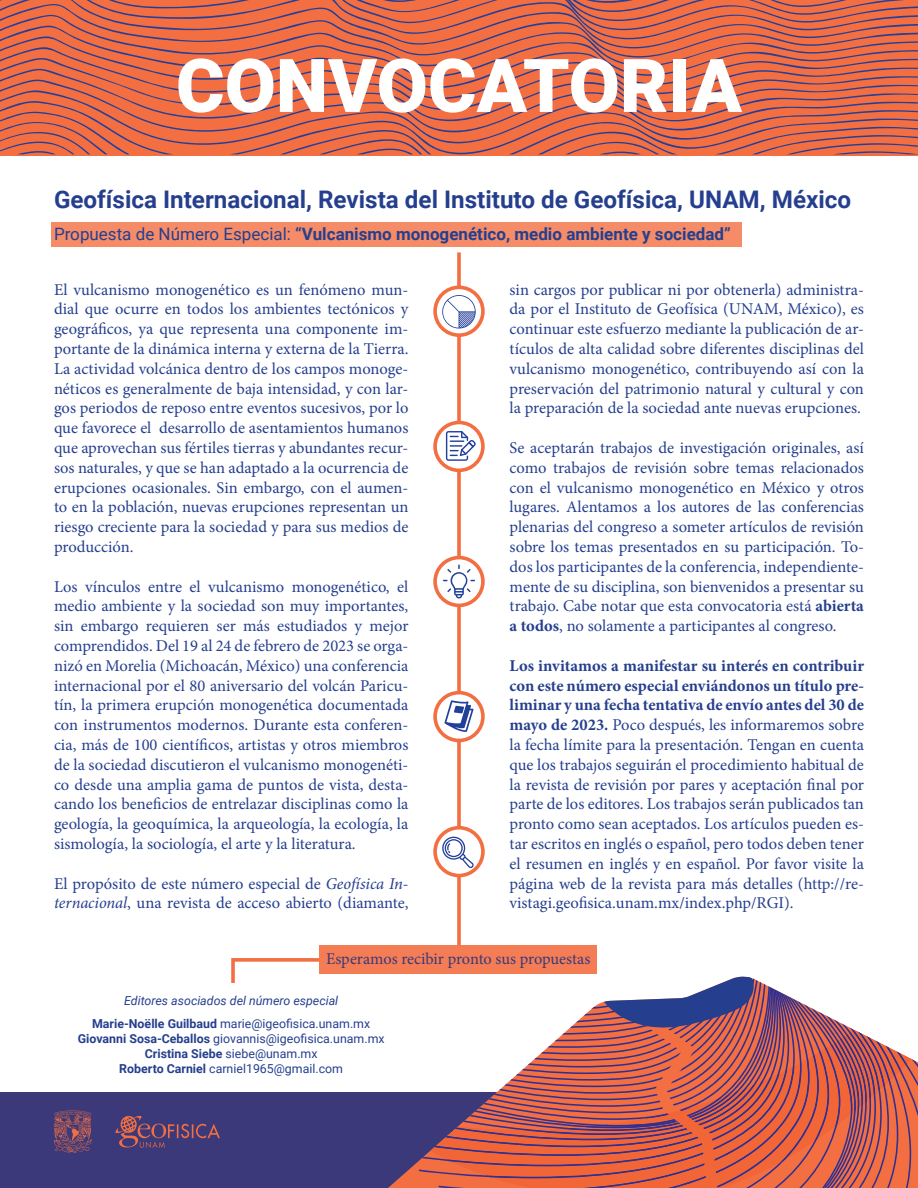
<style>
.page{position:relative;width:918px;height:1188px;background:#fff}
.page>*{position:absolute;margin:0;border:0;box-sizing:border-box;transform-origin:0 0}
.t1{font:900 74.25px "Roboto";color:#fff}
.t2{font:700 24.3px "Roboto";color:#253f8e}
.t3{font:700 16.95px "Roboto";color:#253f8e}
.t4{font:16.5px/19.8px "Minion Pro";color:#253f8e;text-align:justify}
.t5{font:16.5px "Minion Pro";letter-spacing:-.005em;color:#3b3979}
.t6{font:12.3px/14.9px "Roboto";color:#253f8e;text-align:center}
.t7{font:italic 12.3px "Roboto";color:#253f8e}
.s1{font-weight:400}
.s2{font-weight:500}
.s3{font-weight:700}
.s4{font-style:italic}
</style>
<div class="page">
<div style="left:0;top:1092px;width:510px;height:96px;background:#3b3979"></div>
<div style="left:51px;top:222px;width:690px;height:25px;background:#f58b67"></div>
<svg style="left:0;top:0;width:918px;height:4px;background:#d5684e"></svg>
<svg style="left:0;top:4px;width:918px;height:11px;background:#d3674e"></svg>
<svg style="left:0;top:15px;width:918px;height:11px;background:#d3674f"></svg>
<svg style="left:0;top:26px;width:918px;height:10px;background:#d3674f"></svg>
<svg style="left:0;top:36px;width:918px;height:11px;background:#d4674e"></svg>
<svg style="left:0;top:47px;width:918px;height:11px;background:#d5684e"></svg>
<svg style="left:0;top:58px;width:918px;height:11px;background:#d3674e"></svg>
<svg style="left:0;top:69px;width:918px;height:11px;background:#d4674e"></svg>
<svg style="left:0;top:80px;width:918px;height:10px;background:#d5684e"></svg>
<svg style="left:0;top:90px;width:918px;height:11px;background:#d5684e"></svg>
<svg style="left:0;top:101px;width:918px;height:11px;background:#d4674e"></svg>
<svg style="left:0;top:112px;width:918px;height:42px;background:#d4684e"></svg>
<svg style="left:54px;top:1111px;width:38px;height:42px"></svg>
<svg style="left:115px;top:1116px;width:105px;height:32px"></svg>
<svg style="left:388px;top:976px;width:530px;height:212px"></svg>
<div style="left:319px;top:945px;width:278px;height:29px;background:#f47d55"></div>
<svg style="left:231px;top:958px;width:88px;height:25px"></svg>
<svg style="left:457px;top:252px;width:4px;height:693px;background:#f47c54"></svg>
<svg style="left:435px;top:828px;width:48px;height:48px"></svg>
<div style="left:433px;top:826px;width:52px;height:51px;border:4px solid #f36f42;border-radius:50%"></div>
<svg style="left:435px;top:693px;width:48px;height:47px"></svg>
<div style="left:433px;top:691px;width:52px;height:51px;border:4px solid #f36f42;border-radius:50%"></div>
<svg style="left:435px;top:423px;width:48px;height:47px"></svg>
<div style="left:433px;top:421px;width:52px;height:51px;border:4px solid #f36f42;border-radius:50%"></div>
<svg style="left:435px;top:287px;width:48px;height:48px"></svg>
<div style="left:433px;top:286px;width:52px;height:51px;border:4px solid #f36f42;border-radius:50%"></div>
<svg style="left:442px;top:837px;width:32px;height:31px"></svg>
<svg style="left:444px;top:700px;width:30px;height:32px"></svg>
<svg style="left:442px;top:295px;width:34px;height:34px"></svg>
<svg style="left:435px;top:558px;width:48px;height:47px"></svg>
<div style="left:433px;top:556px;width:52px;height:51px;border:4px solid #f36f42;border-radius:50%"></div>
<svg style="left:446px;top:431px;width:30px;height:30px"></svg>
<svg style="left:443px;top:565px;width:32px;height:33px"></svg>
<p class="t1" style="left:176px;top:34px;width:568px">CONVOCATORIA</p>
<p class="t2" style="left:54px;top:182px;width:799px">Geofísica Internacional, Revista del Instituto de Geofísica, UNAM, México</p>
<p class="t3" style="left:54px;top:222px;width:678px"><span class="s1">Propuesta de Número Especial:</span> <span class="s2">“</span>Vulcanismo monogenético, medio ambiente y sociedad<span class="s2">”</span></p>
<p class="t4" style="left:510px;top:279px;width:356px">sin cargos por publicar ni por obtenerla) administra&shy;da por el Instituto de Geofísica (UNAM, México), es continuar este esfuerzo mediante la publicación de ar&shy;tículos de alta calidad sobre diferentes disciplinas del vulcanismo monogenético, contribuyendo así con la preservación del patrimonio natural y cultural y con la preparación de la sociedad ante nuevas erupciones.</p>
<p class="t4" style="left:510px;top:438px;width:356px">Se aceptarán trabajos de investigación originales, así como trabajos de revisión sobre temas relacionados con el vulcanismo monogenético en México y otros lugares. Alentamos a los autores de las conferencias plenarias del congreso a someter artículos de revisión sobre los temas presentados en su participación. To&shy;dos los participantes de la conferencia, independiente&shy;mente de su disciplina, son bienvenidos a presentar su trabajo. Cabe notar que esta convocatoria está <span class="s3">abierta a todos</span>, no solamente a participantes al congreso.</p>
<p class="t4" style="left:510px;top:656px;width:356px"><span class="s3">Los invitamos a manifestar su interés en contribuir con este número especial enviándonos un título pre&shy;liminar y una fecha tentativa de envío antes del 30 de mayo de 2023.</span> Poco después, les informaremos sobre la fecha límite para la presentación. Tengan en cuenta que los trabajos seguirán el procedimiento habitual de la revista de revisión por pares y aceptación final por parte de los editores. Los trabajos serán publicados tan pronto como sean aceptados. Los artículos pueden es&shy;tar escritos en inglés o español, pero todos deben tener el resumen en inglés y en español. Por favor visite la página web de la revista para más detalles (http://re&shy;vistagi.geofisica.unam.mx/index.php/RGI).</p>
<p class="t5" style="left:326px;top:947px;width:266px">Esperamos recibir pronto sus propuestas</p>
<p class="t4" style="left:54px;top:279px;width:356px">El vulcanismo monogenético es un fenómeno mun&shy;dial que ocurre en todos los ambientes tectónicos y geográficos, ya que representa una componente im&shy;portante de la dinámica interna y externa de la Tierra.<br>La actividad volcánica dentro de los campos monoge&shy;néticos es generalmente de baja intensidad, y con lar&shy;gos periodos de reposo entre eventos sucesivos, por lo que favorece el desarrollo de asentamientos humanos que aprovechan sus fértiles tierras y abundantes recur&shy;sos naturales, y que se han adaptado a la ocurrencia de erupciones ocasionales. Sin embargo, con el aumen&shy;to en la población, nuevas erupciones representan un riesgo creciente para la sociedad y para sus medios de producción.</p>
<p class="t4" style="left:54px;top:576px;width:356px">Los vínculos entre el vulcanismo monogenético, el medio ambiente y la sociedad son muy importantes, sin embargo requieren ser más estudiados y mejor comprendidos. Del 19 al 24 de febrero de 2023 se orga&shy;nizó en Morelia (Michoacán, México) una conferencia internacional por el 80 aniversario del volcán Paricu&shy;tín, la primera erupción monogenética documentada con instrumentos modernos. Durante esta conferen&shy;cia, más de 100 científicos, artistas y otros miembros de la sociedad discutieron el vulcanismo monogenéti&shy;co desde una amplia gama de puntos de vista, desta&shy;cando los beneficios de entrelazar disciplinas como la geología, la geoquímica, la arqueología, la ecología, la sismología, la sociología, el arte y la literatura.</p>
<p class="t4" style="left:54px;top:873px;width:356px">El propósito de este número especial de <span class="s4">Geofísica In&shy;ternacional</span>, una revista de acceso abierto (diamante,</p>
<p class="t7" style="left:124px;top:992px;width:216px">Editores asociados del número especial</p>
<p class="t6" style="left:78px;top:1016px;width:308px"><span class="s3">Marie-Noëlle Guilbaud</span> marie@igeofisica.unam.mx <span class="s3">Giovanni Sosa-Ceballos</span> giovannis@igeofisica.unam.mx <span class="s3">Cristina Siebe</span> siebe@unam.mx<br><span class="s3">Roberto Carniel</span> carniel1965@gmail.com</p>
</div>
